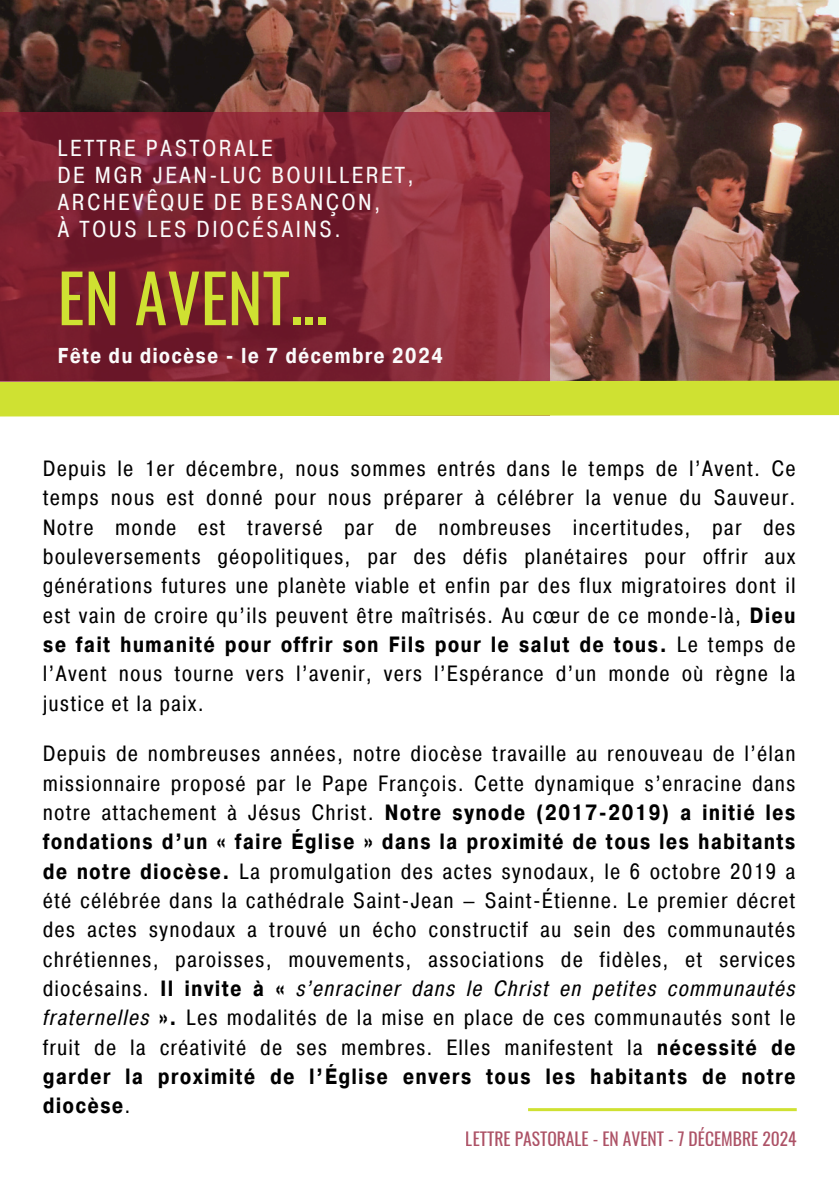
<style>
.page{position:relative;width:839px;height:1191px;background:#fff}
.page>*{position:absolute;margin:0;border:0;box-sizing:border-box;transform-origin:0 0}
.t1{font:66.2px "Oswald";color:#cfe132}
.t2{font:23px/27px "Pragmatica Cond";letter-spacing:.1em;color:#fafafa}
.t3{font:22px/29.4px "Pragmatica Cond";letter-spacing:.05em;color:#000;text-align:justify}
.t4{font:700 21.4px "Pragmatica Cond";letter-spacing:.05em;color:#fafafa}
.t5{font:17.6px "Oswald";color:#911833}
.s1{font-weight:700}
.s2{font-style:italic}
</style>
<div class="page">
<img style="left:0;top:0;width:838px;height:363px">
<svg style="left:0;top:113px;width:550px;height:250px;background:#812534"></svg>
<hr style="left:528px;top:1108px;width:268px;height:3px;background:#cfe132">
<svg style="left:0;top:363px;width:838px;height:54px;background:#b4a639"></svg>
<h2 class="t2" style="left:57px;top:135px;width:357px">LETTRE PASTORALE<br>DE MGR JEAN-LUC BOUILLERET,<br>ARCHEVÊQUE DE BESANÇON,<br>À TOUS LES DIOCÉSAINS.</h2>
<p class="t1" style="left:57px;top:246px;width:271px">EN AVENT...</p>
<h1 class="t4" style="left:57px;top:341px;width:387px">Fête du diocèse - le 7 décembre 2024</h1>
<h3 class="t3" style="left:43px;top:455px;width:754px">Depuis le 1er décembre, nous sommes entrés dans le temps de l’Avent. Ce temps nous est donné pour nous préparer à célébrer la venue du Sauveur.<br>Notre monde est traversé par de nombreuses incertitudes, par des bouleversements géopolitiques, par des défis planétaires pour offrir aux générations futures une planète viable et enfin par des flux migratoires dont il est vain de croire qu’ils peuvent être maîtrisés. Au cœur de ce monde-là, <span class="s1">Dieu se fait humanité pour offrir son Fils pour le salut de tous.</span> Le temps de l’Avent nous tourne vers l’avenir, vers l’Espérance d’un monde où règne la justice et la paix.</h3>
<p class="t3" style="left:43px;top:740px;width:754px">Depuis de nombreuses années, notre diocèse travaille au renouveau de l’élan missionnaire proposé par le Pape François. Cette dynamique s’enracine dans notre attachement à Jésus Christ. <span class="s1">Notre synode (2017-2019) a initié les fondations d’un « faire Église » dans la proximité de tous les habitants de notre diocèse.</span> La promulgation des actes synodaux, le 6 octobre 2019 a été célébrée dans la cathédrale Saint-Jean – Saint-Étienne. Le premier décret des actes synodaux a trouvé un écho constructif au sein des communautés chrétiennes, paroisses, mouvements, associations de fidèles, et services diocésains. <span class="s1">Il invite à «</span> <span class="s2">s’enraciner dans le Christ en petites communautés fraternelles</span> <span class="s1">».</span> Les modalités de la mise en place de ces communautés sont le fruit de la créativité de ses membres. Elles manifestent la <span class="s1">nécessité de garder la proximité de l’Église envers tous les habitants de notre diocèse</span>.</p>
<p class="t5" style="left:465px;top:1125px;width:332px">LETTRE PASTORALE - EN AVENT - 7 DÉCEMBRE 2024</p>
</div>
